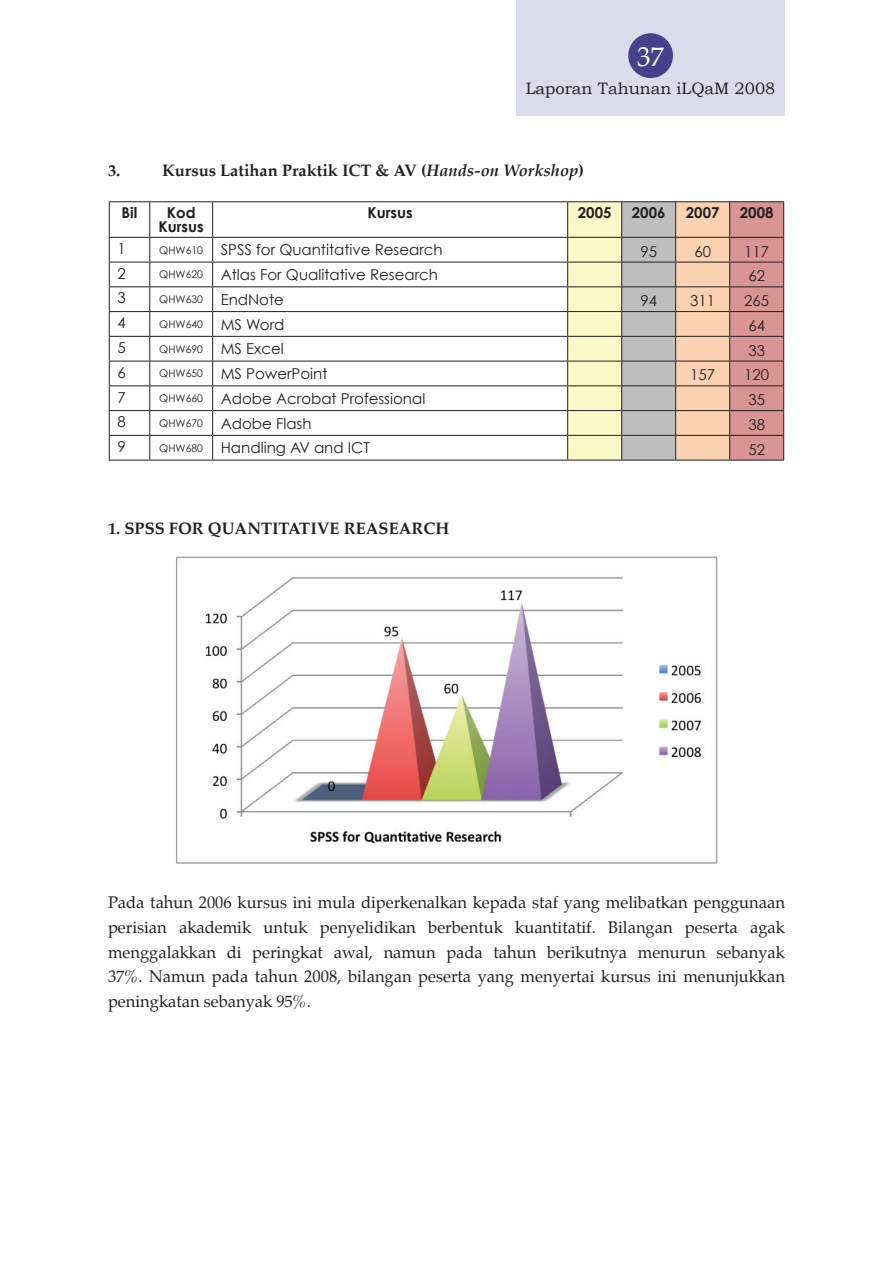
<style>
.page{position:relative;width:893px;height:1263px;background:#fff}
.page>*{position:absolute;margin:0;border:0;box-sizing:border-box;transform-origin:0 0}
.t1{font:27px "Palatino";color:#fff}
.t2{font:16.5px/24.8px "Palatino";color:#231f20;text-align:justify}
.t3{font:700 16.5px "Palatino";color:#231f20}
.t4{font:16.5px "Bookman Old Style";color:#231f20}
.t5{font:15px "Century Gothic";color:#231f20}
.t6{font:700 15px/13.5px "Century Gothic";color:#231f20;text-align:center}
.t7{font:10.5px "Century Gothic";color:#231f20}
.s1{font-style:italic}
.s2{font-size:10.5px}
.s3{font-size:15px}
</style>
<div class="page">
<div style="left:516px;top:0;width:269px;height:116px;background:#dcdbeb"></div>
<div style="left:628px;top:33px;width:45px;height:45px;background:#45428b;border-radius:50%"></div>
<hr style="left:109px;top:201px;width:41px;height:1px;background:#231f20">
<hr style="left:109px;top:202px;width:1px;height:35px;background:#231f20">
<hr style="left:150px;top:201px;width:63px;height:1px;background:#231f20">
<hr style="left:149px;top:202px;width:1px;height:35px;background:#231f20">
<hr style="left:213px;top:201px;width:355px;height:1px;background:#231f20">
<hr style="left:212px;top:202px;width:1px;height:35px;background:#231f20">
<hr style="left:568px;top:201px;width:54px;height:1px;background:#231f20">
<hr style="left:622px;top:201px;width:54px;height:1px;background:#231f20">
<hr style="left:676px;top:201px;width:54px;height:1px;background:#231f20">
<hr style="left:730px;top:201px;width:54px;height:1px;background:#231f20">
<hr style="left:109px;top:237px;width:41px;height:1px;background:#231f20">
<hr style="left:150px;top:237px;width:63px;height:1px;background:#231f20">
<hr style="left:213px;top:237px;width:355px;height:1px;background:#231f20">
<hr style="left:109px;top:262px;width:41px;height:1px;background:#231f20">
<hr style="left:150px;top:262px;width:63px;height:1px;background:#231f20">
<hr style="left:213px;top:262px;width:355px;height:1px;background:#231f20">
<hr style="left:109px;top:286px;width:41px;height:1px;background:#231f20">
<hr style="left:150px;top:286px;width:63px;height:1px;background:#231f20">
<hr style="left:213px;top:286px;width:355px;height:1px;background:#231f20">
<hr style="left:109px;top:311px;width:41px;height:1px;background:#231f20">
<hr style="left:150px;top:311px;width:63px;height:1px;background:#231f20">
<hr style="left:213px;top:311px;width:355px;height:1px;background:#231f20">
<hr style="left:109px;top:336px;width:41px;height:1px;background:#231f20">
<hr style="left:150px;top:336px;width:63px;height:1px;background:#231f20">
<hr style="left:213px;top:336px;width:355px;height:1px;background:#231f20">
<hr style="left:109px;top:361px;width:41px;height:1px;background:#231f20">
<hr style="left:150px;top:361px;width:63px;height:1px;background:#231f20">
<hr style="left:213px;top:361px;width:355px;height:1px;background:#231f20">
<hr style="left:109px;top:385px;width:41px;height:1px;background:#231f20">
<hr style="left:150px;top:385px;width:63px;height:1px;background:#231f20">
<hr style="left:213px;top:385px;width:355px;height:1px;background:#231f20">
<hr style="left:109px;top:410px;width:41px;height:1px;background:#231f20">
<hr style="left:150px;top:410px;width:63px;height:1px;background:#231f20">
<hr style="left:213px;top:410px;width:355px;height:1px;background:#231f20">
<hr style="left:109px;top:435px;width:41px;height:1px;background:#231f20">
<svg style="left:109px;top:238px;width:1px;height:222px"></svg>
<hr style="left:150px;top:435px;width:63px;height:1px;background:#231f20">
<hr style="left:213px;top:435px;width:355px;height:1px;background:#231f20">
<svg style="left:567px;top:202px;width:217px;height:258px;background:#d8bdaa"></svg>
<hr style="left:109px;top:460px;width:41px;height:1px;background:#231f20">
<hr style="left:150px;top:460px;width:63px;height:1px;background:#231f20">
<hr style="left:568px;top:460px;width:54px;height:1px;background:#231f20">
<hr style="left:622px;top:460px;width:54px;height:1px;background:#231f20">
<hr style="left:676px;top:460px;width:54px;height:1px;background:#231f20">
<hr style="left:730px;top:460px;width:54px;height:1px;background:#231f20">
<hr style="left:213px;top:460px;width:355px;height:1px;background:#231f20">
<svg style="left:212px;top:238px;width:1px;height:222px"></svg>
<svg style="left:149px;top:238px;width:1px;height:222px"></svg>
<img style="left:176px;top:557px;width:542px;height:306px">
<h1 class="t1" style="left:637px;top:35px;width:28px">37</h1>
<p class="t4" style="left:526px;top:78px;width:251px">Laporan Tahunan iLQaM 2008</p>
<p class="t3" style="left:108px;top:156px;width:14px">3.</p>
<p class="t3" style="left:162px;top:156px;width:423px">Kursus Latihan Praktik ICT &amp; AV (<span class="s1">Hands-on Workshop</span>)</p>
<p class="t6" style="left:122px;top:206px;width:17px">Bil</p>
<p class="t6" style="left:159px;top:206px;width:47px">Kod<br>Kursus</p>
<p class="t6" style="left:367px;top:206px;width:47px">Kursus</p>
<p class="t6" style="left:578px;top:206px;width:35px">2005</p>
<p class="t6" style="left:632px;top:206px;width:35px">2006</p>
<p class="t6" style="left:686px;top:206px;width:35px">2007</p>
<p class="t6" style="left:740px;top:206px;width:35px">2008</p>
<p class="t5" style="left:117px;top:239px;width:10px">1</p>
<p class="t5" style="left:159px;top:241px;width:285px"><span class="s2">QHW610</span> SPSS for Quantitative Research</p>
<p class="t5" style="left:640px;top:242px;width:18px">95</p>
<p class="t5" style="left:694px;top:242px;width:18px">60</p>
<p class="t5" style="left:744px;top:242px;width:26px">117</p>
<p class="t5" style="left:117px;top:264px;width:10px">2</p>
<p class="t5" style="left:159px;top:265px;width:280px"><span class="s2">QHW620</span> Atlas For Qualitative Research</p>
<p class="t5" style="left:748px;top:267px;width:18px">62</p>
<p class="t5" style="left:117px;top:289px;width:10px">3</p>
<p class="t5" style="left:159px;top:290px;width:126px"><span class="s2">QHW630</span> EndNote</p>
<p class="t5" style="left:640px;top:292px;width:18px">94</p>
<p class="t5" style="left:690px;top:292px;width:26px">311</p>
<p class="t5" style="left:744px;top:292px;width:26px">265</p>
<p class="t5" style="left:117px;top:314px;width:10px">4</p>
<p class="t7" style="left:159px;top:318px;width:127px">QHW640 <span class="s3">MS Word</span></p>
<p class="t5" style="left:748px;top:316px;width:18px">64</p>
<p class="t5" style="left:117px;top:338px;width:10px">5</p>
<p class="t5" style="left:159px;top:340px;width:126px"><span class="s2">QHW690</span> MS Excel</p>
<p class="t5" style="left:748px;top:341px;width:18px">33</p>
<p class="t5" style="left:117px;top:363px;width:10px">6</p>
<p class="t5" style="left:159px;top:364px;width:170px"><span class="s2">QHW650</span> MS PowerPoint</p>
<p class="t5" style="left:690px;top:366px;width:26px">157</p>
<p class="t5" style="left:744px;top:366px;width:26px">120</p>
<p class="t5" style="left:117px;top:388px;width:10px">7</p>
<p class="t5" style="left:159px;top:389px;width:268px"><span class="s2">QHW660</span> Adobe Acrobat Professional</p>
<p class="t5" style="left:748px;top:391px;width:18px">35</p>
<p class="t5" style="left:117px;top:413px;width:10px">8</p>
<p class="t5" style="left:159px;top:414px;width:154px"><span class="s2">QHW670</span> Adobe Flash</p>
<p class="t5" style="left:748px;top:415px;width:18px">38</p>
<p class="t5" style="left:117px;top:437px;width:10px">9</p>
<p class="t5" style="left:159px;top:439px;width:212px"><span class="s2">QHW680</span> Handling AV and ICT</p>
<p class="t5" style="left:748px;top:440px;width:18px">52</p>
<p class="t3" style="left:108px;top:514px;width:343px">1. SPSS FOR QUANTITATIVE REASEARCH</p>
<p class="t2" style="left:108px;top:890px;width:678px">Pada tahun 2006 kursus ini mula diperkenalkan kepada staf yang melibatkan penggunaan perisian akademik untuk penyelidikan berbentuk kuantitatif. Bilangan peserta agak menggalakkan di peringkat awal, namun pada tahun berikutnya menurun sebanyak 37%. Namun pada tahun 2008, bilangan peserta yang menyertai kursus ini menunjukkan peningkatan sebanyak 95%.</p>
</div>
